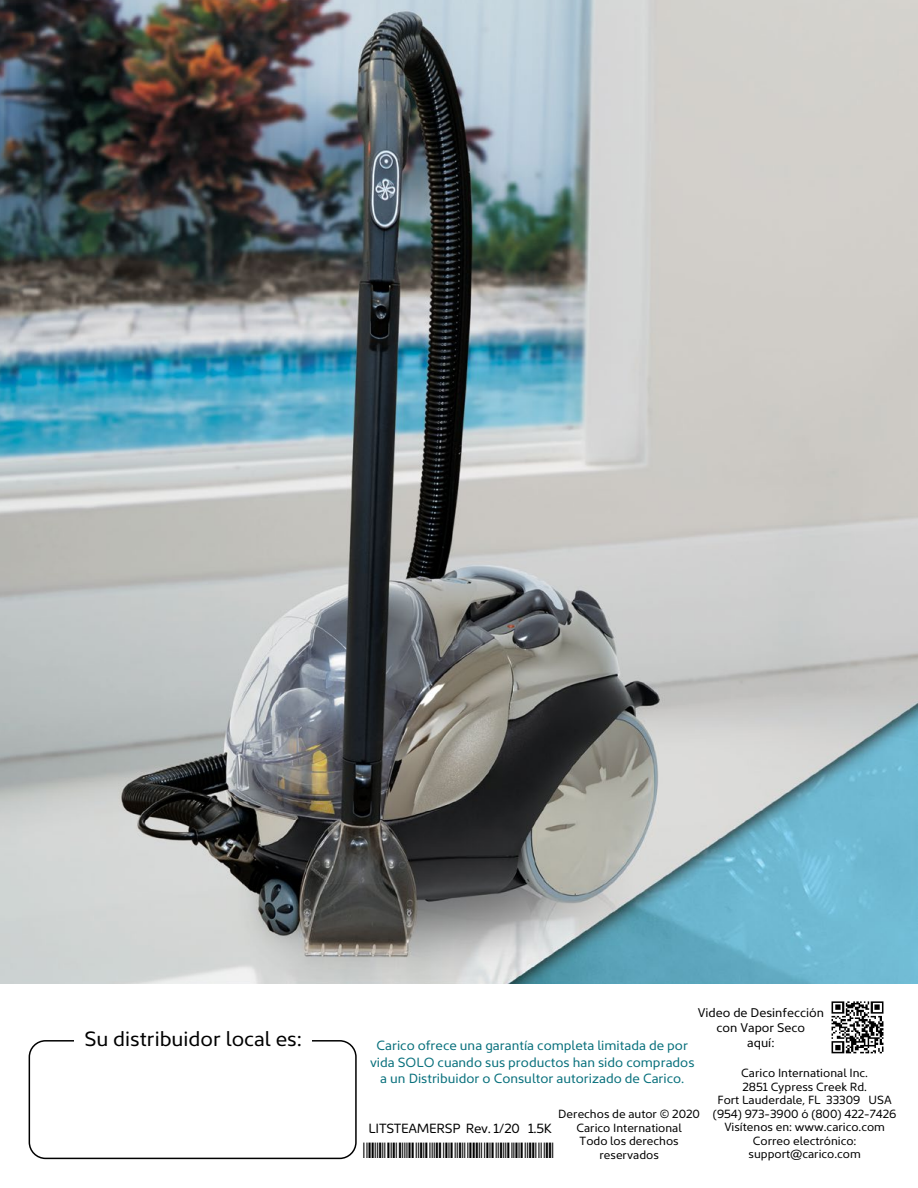
<style>
.page{position:relative;width:918px;height:1188px;background:#fff}
.page>*{position:absolute;margin:0;border:0;box-sizing:border-box;transform-origin:0 0}
.t1{font:21px "Kyrial Sans Pro";color:#000}
.t2{font:500 21px "BCC392 to 1";color:#000}
.t3{font:13.5px/16.5px "Kyrial Sans Pro";color:#08707c;text-align:center}
.t4{font:13.5px "Kyrial Sans Pro";letter-spacing:-.02em;color:#000}
.t5{font:12.75px/15px "Kyrial Sans Pro";color:#000;text-align:center}
.t6{font:12px/13.5px "Kyrial Sans Pro";color:#000;text-align:center}
</style>
<div class="page">
<div style="left:29px;top:1040px;width:328px;height:119px;border:2px solid #000;border-radius:16px"></div>
<div style="left:74px;top:1026px;width:237px;height:25px;background:#fff"></div>
<img style="left:0;top:0;width:918px;height:984px">
<img style="left:831px;top:1001px;width:53px;height:53px">
<h1 class="t1" style="left:84px;top:1024px;width:219px">Su distribuidor local es:</h1>
<p class="t5" style="left:698px;top:1005px;width:128px">Video de Desinfección con Vapor Seco<br>aquí:</p>
<p class="t3" style="left:370px;top:1037px;width:326px">Carico ofrece una garantía completa limitada de por vida SOLO cuando sus productos han sido comprados a un Distribuidor o Consultor autorizado de Carico.</p>
<p class="t6" style="left:713px;top:1066px;width:185px">Carico International Inc.<br>2851 Cypress Creek Rd.<br>Fort Lauderdale, FL 33309 USA (954) 973-3900 ó (800) 422-7426<br>Visítenos en: www.carico.com<br>Correo electrónico: support@carico.com</p>
<p class="t6" style="left:558px;top:1107px;width:143px">Derechos de autor © 2020<br>Carico International<br>Todo los derechos reservados</p>
<p class="t4" style="left:369px;top:1119px;width:185px">LITSTEAMERSP Rev. 1/20 1.5K</p>
<h1 class="t2" style="left:364px;top:1138px;width:193px">*LITSTEAMERSP*</h1>
</div>
